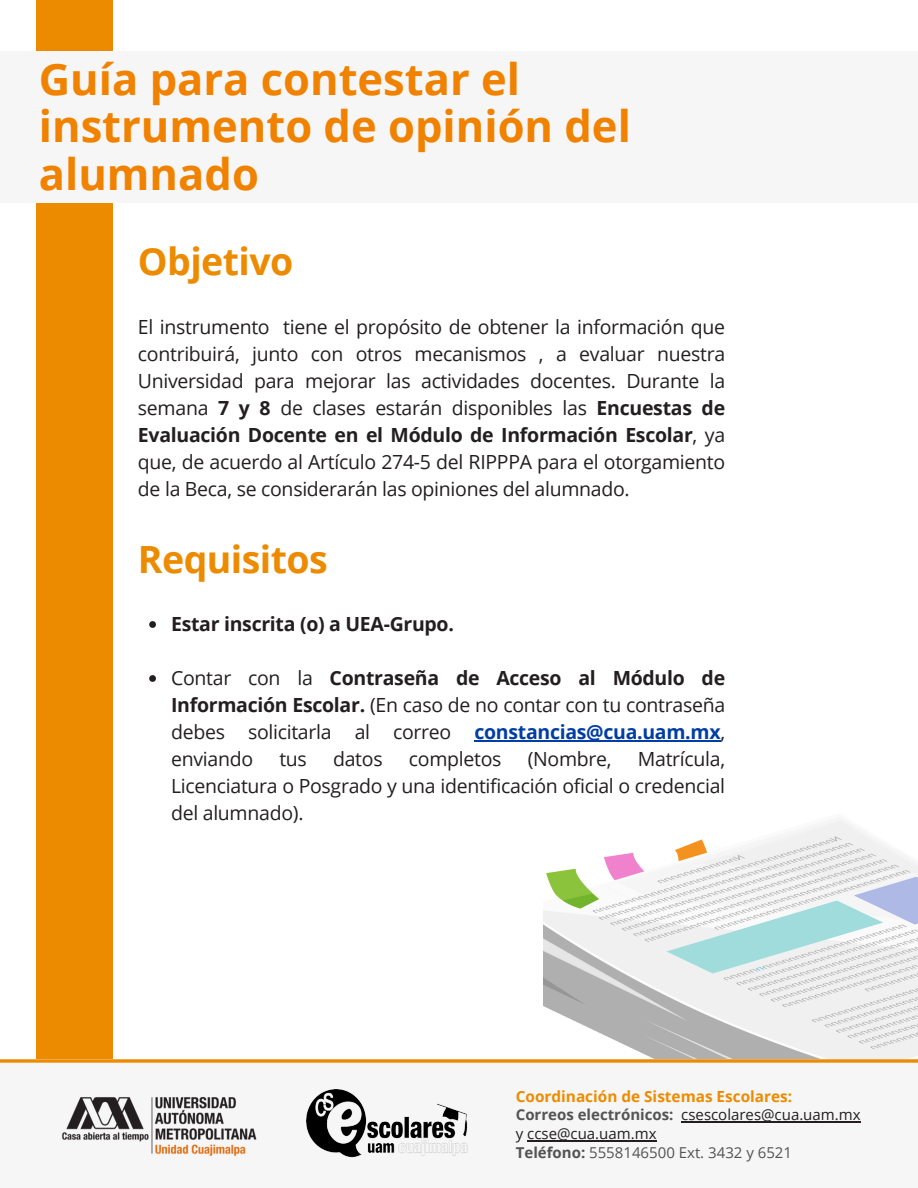
<style>
.page{position:relative;width:918px;height:1188px;background:#fff}
.page>*{position:absolute;margin:0;border:0;box-sizing:border-box;transform-origin:0 0}
.t1{font:700 43.5px/47.2px "Open Sans";color:#f08200}
.t2{font:700 37.5px "Open Sans";letter-spacing:-.015em;color:#ed8b00}
.t3{font:19.5px/27px "Open Sans";letter-spacing:-.015em;color:#231f20;text-align:justify}
.t4{font:700 19.5px "Open Sans";letter-spacing:-.015em;color:#231f20}
.t5{font:700 15.3px "Open Sans";color:#ed8b00}
.t6{font:15px "Open Sans";color:#231f20}
.t7{font:15px "Open Sans";color:#545454}
.s1{font-weight:700}
.s2{font-weight:700;color:#003da5}
.s3{font-weight:700;color:#545454}
</style>
<div class="page">
<div style="left:37px;top:0;width:76px;height:1188px;background:#ed8b00"></div>
<img style="left:544px;top:820px;width:374px;height:239px">
<div style="left:0;top:1059px;width:918px;height:129px;background:#f6f6f6"></div>
<img style="left:62px;top:1097px;width:195px;height:59px">
<img style="left:307px;top:1089px;width:161px;height:69px">
<hr style="left:681px;top:1121px;width:180px;height:1px;background:#231f20">
<hr style="left:527px;top:1140px;width:130px;height:1px;background:#231f20">
<svg style="left:0;top:1059px;width:918px;height:4px;background:#ee9b26"></svg>
<div style="left:0;top:52px;width:918px;height:151px;background:#f6f6f6"></div>
<svg style="left:149px;top:621px;width:7px;height:7px"></svg>
<svg style="left:149px;top:675px;width:7px;height:7px"></svg>
<hr style="left:474px;top:740px;width:246px;height:2px;background:#003da5">
<p class="t1" style="left:39px;top:55px;width:594px">Guía para contestar el instrumento de opinión del alumnado</p>
<p class="t2" style="left:138px;top:235px;width:157px">Objetivo</p>
<p class="t3" style="left:138px;top:313px;width:589px">El instrumento tiene el propósito de obtener la información que contribuirá, junto con otros mecanismos , a evaluar nuestra Universidad para mejorar las actividades docentes. Durante la semana <span class="s1">7 y 8</span> de clases estarán disponibles las <span class="s1">Encuestas de Evaluación Docente en el Módulo de Información Escolar</span>, ya que, de acuerdo al Artículo 274-5 del RIPPPA para el otorgamiento</p>
<p class="t3" style="left:138px;top:475px;width:493px">de la Beca, se considerarán las opiniones del alumnado.</p>
<p class="t2" style="left:138px;top:533px;width:191px">Requisitos</p>
<p class="t4" style="left:171px;top:610px;width:284px">Estar inscrita (o) a UEA-Grupo.</p>
<p class="t3" style="left:171px;top:664px;width:556px">Contar con la <span class="s1">Contraseña de Acceso al Módulo de Información Escolar.</span> (En caso de no contar con tu contraseña debes solicitarla al correo <span class="s2">constancias@cua.uam.mx</span>, enviando</p>
<p class="t3" style="left:171px;top:745px;width:556px;text-indent:467px">Matrícula, Licenciatura o Posgrado y una identificación oficial o credencial del alumnado).</p>
<p class="t3" style="left:279px;top:745px;width:29px">tus</p>
<p class="t3" style="left:333px;top:745px;width:51px">datos</p>
<p class="t3" style="left:409px;top:745px;width:94px">completos</p>
<p class="t3" style="left:528px;top:745px;width:85px">(Nombre,</p>
<h2 class="t5" style="left:516px;top:1086px;width:278px">Coordinación de Sistemas Escolares:</h2>
<p class="t6" style="left:516px;top:1104px;width:346px"><span class="s3">Correos electrónicos:</span> csescolares@cua.uam.mx</p>
<p class="t6" style="left:516px;top:1123px;width:142px">y ccse@cua.uam.mx</p>
<p class="t7" style="left:516px;top:1142px;width:278px"><span class="s1">Teléfono:</span> 5558146500 Ext. 3432 y 6521</p>
</div>
